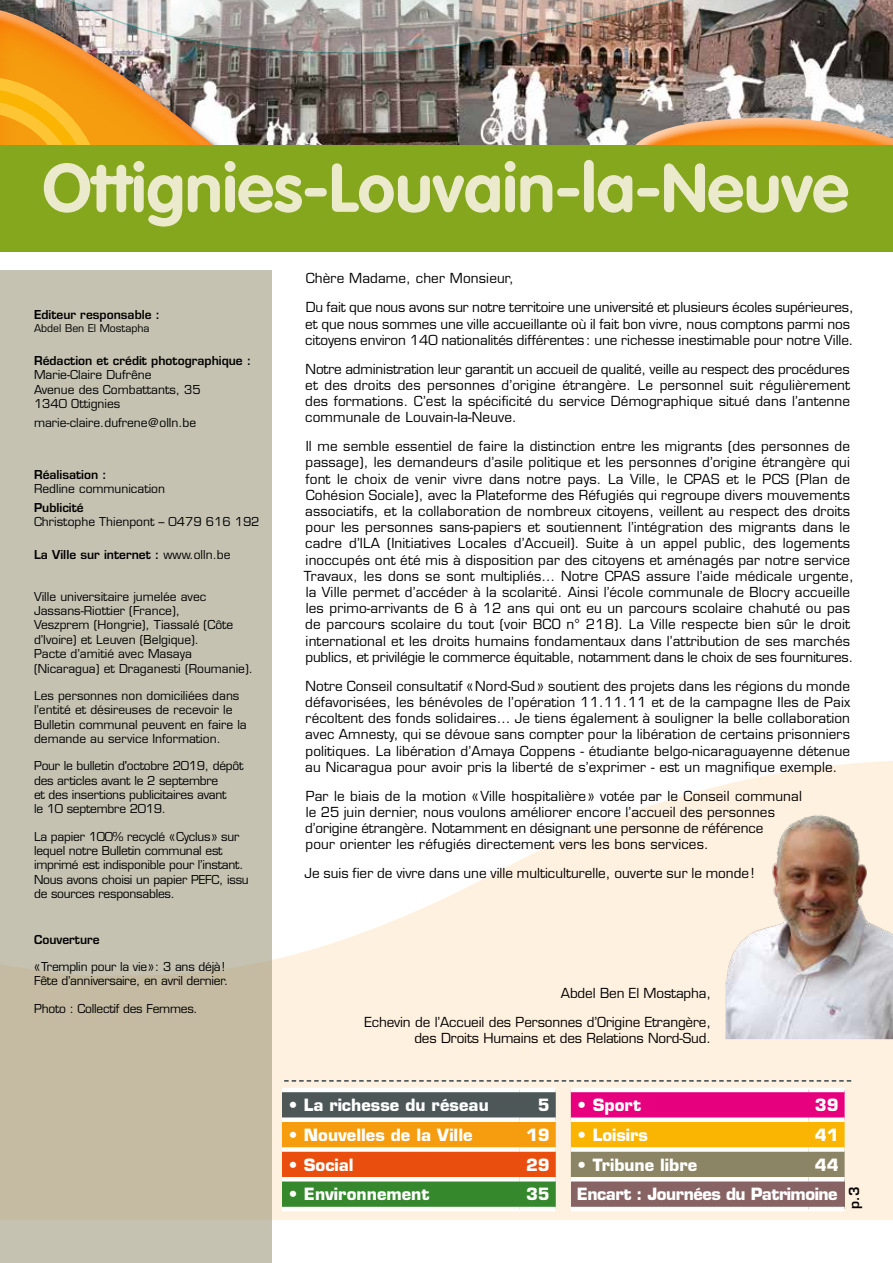
<style>
.page{position:relative;width:893px;height:1263px;background:#fff}
.page>*{position:absolute;margin:0;border:0;box-sizing:border-box;transform-origin:0 0}
.t1{font:700 67.5px "VAG Rounded Std";color:#eceacd}
.t2{font:700 16.5px "Eurostile LT Std";color:#fff}
.t3{font:700 16.5px/29.7px "Eurostile LT Std";letter-spacing:-.03em;color:#fff;text-align:right}
.t4{font:13.5px/16.2px "Eurostile LT Std";letter-spacing:.01em;color:#000}
.t5{font:13.5px/29px "Eurostile LT Std";letter-spacing:-.01em;color:#000}
.t6{font:600 13.5px "Eurostile LT Std";color:#000}
.t7{font:12px/14.4px "Eurostile LT Std";color:#000}
.t8{font:12px/14.4px "Eurostile LT Std";letter-spacing:-.02em;color:#000}
.t9{font:600 12px "Eurostile LT Std";color:#000}
.t10{font:10.5px "Eurostile LT Std";color:#000}
.s1{font-weight:400}
</style>
<div class="page">
<div style="left:0;top:7px;width:893px;height:144px;background:#fff;opacity:.75"></div>
<div style="left:0;top:144px;width:893px;height:7px;background:#f59d0f;opacity:.75"></div>
<svg style="left:0;top:70px;width:110px;height:75px;background:#f7a816"></svg>
<img style="left:0;top:0;width:893px;height:55px">
<div style="left:0;top:145px;width:893px;height:106px;background:#85a71e"></div>
<svg style="left:271px;top:712px;width:622px;height:508px;fill:#fff1e0"></svg>
<div style="left:0;top:270px;width:271px;height:993px;background:linear-gradient(to right,#c5c0ae,#c5c0ae)"></div>
<svg style="left:284px;top:1080px;width:567px;height:2px"></svg>
<img style="left:725px;top:791px;width:168px;height:248px">
<svg style="left:282px;top:1092px;width:274px;height:115px;background:#98732a"></svg>
<hr style="left:282px;top:1088px;width:238px;height:4px;background:#fff">
<hr style="left:520px;top:1088px;width:36px;height:4px;background:#fff">
<div style="left:282px;top:1117px;width:238px;height:5px;background:#fff"></div>
<div style="left:520px;top:1117px;width:36px;height:5px;background:#fff"></div>
<div style="left:282px;top:1147px;width:238px;height:5px;background:#fff"></div>
<div style="left:520px;top:1147px;width:36px;height:5px;background:#fff"></div>
<hr style="left:282px;top:1177px;width:238px;height:4px;background:#fff">
<hr style="left:520px;top:1177px;width:36px;height:4px;background:#fff">
<hr style="left:282px;top:1207px;width:238px;height:4px;background:#fff">
<hr style="left:520px;top:1207px;width:36px;height:4px;background:#fff">
<svg style="left:571px;top:1092px;width:274px;height:85px;background:#ce694c"></svg>
<div style="left:571px;top:1179px;width:274px;height:30px;background:#876363"></div>
<hr style="left:571px;top:1088px;width:238px;height:4px;background:#fff">
<hr style="left:809px;top:1088px;width:36px;height:4px;background:#fff">
<div style="left:571px;top:1117px;width:238px;height:5px;background:#fff"></div>
<div style="left:809px;top:1117px;width:36px;height:5px;background:#fff"></div>
<div style="left:571px;top:1147px;width:238px;height:5px;background:#fff"></div>
<div style="left:809px;top:1147px;width:36px;height:5px;background:#fff"></div>
<hr style="left:571px;top:1177px;width:238px;height:4px;background:#fff">
<hr style="left:809px;top:1177px;width:36px;height:4px;background:#fff">
<hr style="left:571px;top:1207px;width:238px;height:4px;background:#fff">
<hr style="left:809px;top:1207px;width:36px;height:4px;background:#fff">
<h1 class="t1" style="left:43px;top:148px;width:808px">Ottignies-Louvain-la-Neuve</h1>
<p class="t9" style="left:34px;top:307px;width:128px">Editeur responsable :</p>
<p class="t10" style="left:34px;top:322px;width:117px">Abdel Ben El Mostapha</p>
<p class="t9" style="left:34px;top:353px;width:219px">Rédaction et crédit photographique :</p>
<p class="t7" style="left:34px;top:368px;width:168px">Marie-Claire Dufrêne<br>Avenue des Combattants, 35<br>1340 Ottignies</p>
<p class="t7" style="left:34px;top:415px;width:164px">marie-claire.dufrene@olln.be</p>
<p class="t9" style="left:34px;top:467px;width:74px">Réalisation :</p>
<p class="t7" style="left:34px;top:481px;width:133px">Redline communication</p>
<p class="t9" style="left:34px;top:500px;width:51px">Publicité</p>
<p class="t7" style="left:34px;top:514px;width:227px">Christophe Thienpont – 0479 616 192</p>
<p class="t9" style="left:34px;top:547px;width:198px">La Ville sur internet : <span class="s1">www.olln.be</span></p>
<p class="t7" style="left:34px;top:589px;width:220px">Ville universitaire jumelée avec Jassans-Riottier (France),<br>Veszprem (Hongrie), Tiassalé (Côte d’Ivoire) et Leuven (Belgique).<br>Pacte d’amitié avec Masaya (Nicaragua) et Draganesti (Roumanie).</p>
<p class="t7" style="left:34px;top:688px;width:214px">Les personnes non domiciliées dans l’entité et désireuses de recevoir le Bulletin communal peuvent en faire la demande au service Information.</p>
<p class="t8" style="left:34px;top:759px;width:211px">Pour le bulletin d'octobre 2019, dépôt des articles avant le 2 septembre<br>et des insertions publicitaires avant<br>le 10 septembre 2019.</p>
<p class="t8" style="left:34px;top:829px;width:216px">La papier 100% recyclé «Cyclus» sur lequel notre Bulletin communal est imprimé est indisponible pour l’instant.<br>Nous avons choisi un papier PEFC, issu de sources responsables.</p>
<p class="t9" style="left:34px;top:932px;width:67px">Couverture</p>
<p class="t8" style="left:34px;top:959px;width:196px">«Tremplin pour la vie»: 3 ans déjà!<br>Fête d’anniversaire, en avril dernier.</p>
<p class="t8" style="left:34px;top:1001px;width:165px">Photo : Collectif des Femmes.</p>
<p class="t5" style="left:306px;top:264px;width:549px">Chère Madame, cher Monsieur,<br>Du fait que nous avons sur notre territoire une université et plusieurs écoles supérieures,</p>
<p class="t4" style="left:305px;top:316px;width:550px">et que nous sommes une ville accueillante où il fait bon vivre, nous comptons parmi nos citoyens environ 140 nationalités différentes: une richesse inestimable pour notre Ville.</p>
<p class="t4" style="left:305px;top:361px;width:546px;text-align:justify">Notre administration leur garantit un accueil de qualité, veille au respect des procédures et des droits des personnes d’origine étrangère. Le personnel suit régulièrement des formations. C’est la spécificité du service Démographique situé dans l’antenne communale de Louvain-la-Neuve.</p>
<p class="t4" style="left:304px;top:438px;width:551px">Il me semble essentiel de faire la distinction entre les migrants (des personnes de passage), les demandeurs d’asile politique et les personnes d’origine étrangère qui font le choix de venir vivre dans notre pays. La Ville, le CPAS et le PCS (Plan de Cohésion Sociale), avec la Plateforme des Réfugiés qui regroupe divers mouvements associatifs, et la collaboration de nombreux citoyens, veillent au respect des droits pour les personnes sans-papiers et soutiennent l’intégration des migrants dans le cadre d’ILA (Initiatives Locales d’Accueil). Suite à un appel public, des logements inoccupés ont été mis à disposition par des citoyens et aménagés par notre service Travaux, les dons se sont multipliés… Notre CPAS assure l’aide médicale urgente, la Ville permet d’accéder à la scolarité. Ainsi l’école communale de Blocry accueille les primo-arrivants de 6 à 12 ans qui ont eu un parcours scolaire chahuté ou pas de parcours scolaire du tout (voir BCO n° 218). La Ville respecte bien sûr le droit international et les droits humains fondamentaux dans l’attribution de ses marchés publics, et privilégie le commerce équitable, notamment dans le choix de ses fournitures.</p>
<p class="t4" style="left:305px;top:678px;width:546px;text-align:justify">Notre Conseil consultatif «Nord-Sud» soutient des projets dans les régions du monde défavorisées, les bénévoles de l’opération 11.11.11 et de la campagne Iles de Paix récoltent des fonds solidaires… Je tiens également à souligner la belle collaboration avec Amnesty, qui se dévoue sans compter pour la libération de certains prisonniers politiques. La libération d’Amaya Coppens - étudiante belgo-nicaraguayenne détenue au Nicaragua pour avoir pris la liberté de s’exprimer - est un magnifique exemple.</p>
<p class="t4" style="left:305px;top:788px;width:498px">Par le biais de la motion «Ville hospitalière » votée par le Conseil communal le 25 juin dernier, nous voulons améliorer encore l’accueil des personnes d’origine étrangère. Notamment en désignant une personne de référence<br>pour orienter les réfugiés directement vers les bons services.</p>
<p class="t4" style="left:304px;top:865px;width:451px">Je suis fier de vivre dans une ville multiculturelle, ouverte sur le monde!</p>
<p class="t5" style="left:364px;top:978px;width:348px;text-align:right">Abdel Ben El Mostapha,<br>Echevin de l’Accueil des Personnes d’Origine Etrangère,</p>
<p class="t5" style="left:414px;top:1023px;width:298px">des Droits Humains et des Relations Nord-Sud.</p>
<p class="t2" style="left:288px;top:1095px;width:202px">• La richesse du réseau</p>
<p class="t2" style="left:538px;top:1095px;width:13px">5</p>
<p class="t2" style="left:288px;top:1124px;width:186px">• Nouvelles de la Ville</p>
<p class="t2" style="left:526px;top:1124px;width:25px">19</p>
<p class="t2" style="left:288px;top:1154px;width:67px">• Social</p>
<p class="t2" style="left:526px;top:1154px;width:25px">29</p>
<p class="t2" style="left:288px;top:1184px;width:143px">• Environnement</p>
<p class="t2" style="left:526px;top:1184px;width:25px">35</p>
<p class="t2" style="left:577px;top:1095px;width:66px">• Sport</p>
<p class="t2" style="left:815px;top:1095px;width:25px">39</p>
<p class="t2" style="left:577px;top:1124px;width:73px">• Loisirs</p>
<p class="t2" style="left:815px;top:1124px;width:25px">41</p>
<p class="t2" style="left:577px;top:1154px;width:122px">• Tribune libre</p>
<p class="t3" style="left:577px;top:1150px;width:263px">44<br>Encart : Journées du Patrimoine</p>
<p class="t6" style="left:846px;top:1209px;width:24px;rotate:-90deg">p.3</p>
</div>
